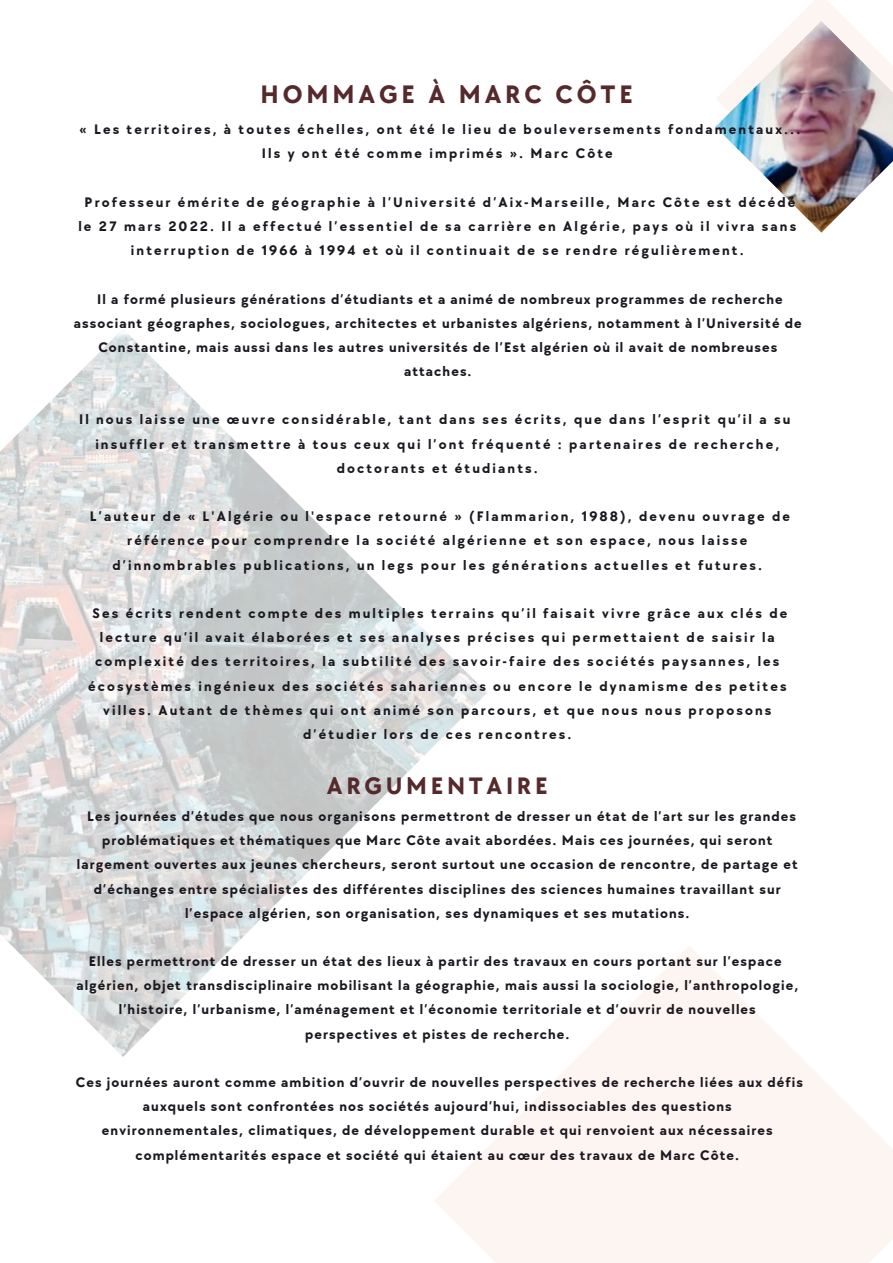
<style>
.page{position:relative;width:893px;height:1263px;background:#fff}
.page>*{position:absolute;margin:0;border:0;box-sizing:border-box;transform-origin:0 0}
.t1{font:700 26.1px "TT Chocolates";letter-spacing:.15em;color:#56292d}
.t2{font:700 24.6px "TT Chocolates";letter-spacing:.15em;color:#56292d}
.t3{font:700 14.25px/24.2px "TT Chocolates";letter-spacing:.075em;color:#1b1820;text-align:center}
.t4{font:700 14.25px/24.2px "TT Chocolates";letter-spacing:.15em;color:#1b1820;text-align:center}
</style>
<div class="page">
<svg style="left:434px;top:946px;width:459px;height:317px;fill:#fcf5f1"></svg>
<img style="left:0;top:331px;width:487px;height:726px">
<svg style="left:794px;top:0;width:53px;height:21px"></svg>
<img style="left:715px;top:21px;width:178px;height:212px">
<p class="t1" style="left:260px;top:80px;width:374px">HOMMAGE À MARC CÔTE</p>
<p class="t4" style="left:79px;top:118px;width:722px">« Les territoires, à toutes échelles, ont été le lieu de bouleversements fondamentaux...<br>Ils y ont été comme imprimés ». Marc Côte</p>
<p class="t4" style="left:78px;top:190px;width:719px">Professeur émérite de géographie à l’Université d’Aix-Marseille, Marc Côte est décédé le 27 mars 2022. Il a effectué l’essentiel de sa carrière en Algérie, pays où il vivra sans interruption de 1966 à 1994 et où il continuait de se rendre régulièrement.</p>
<p class="t3" style="left:74px;top:287px;width:729px">Il a formé plusieurs générations d’étudiants et a animé de nombreux programmes de recherche associant géographes, sociologues, architectes et urbanistes algériens, notamment à l’Université de Constantine, mais aussi dans les autres universités de l’Est algérien où il avait de nombreuses attaches.</p>
<p class="t4" style="left:79px;top:408px;width:713px">Il nous laisse une œuvre considérable, tant dans ses écrits, que dans l’esprit qu’il a su insuffler et transmettre à tous ceux qui l’ont fréquenté : partenaires de recherche, doctorants et étudiants.</p>
<p class="t4" style="left:90px;top:505px;width:701px">L’auteur de « L'Algérie ou l'espace retourné » (Flammarion, 1988), devenu ouvrage de référence pour comprendre la société algérienne et son espace, nous laisse d’innombrables publications, un legs pour les générations actuelles et futures.</p>
<p class="t4" style="left:88px;top:602px;width:701px">Ses écrits rendent compte des multiples terrains qu’il faisait vivre grâce aux clés de lecture qu’il avait élaborées et ses analyses précises qui permettaient de saisir la complexité des territoires, la subtilité des savoir-faire des sociétés paysannes, les écosystèmes ingénieux des sociétés sahariennes ou encore le dynamisme des petites villes. Autant de thèmes qui ont animé son parcours, et que nous nous proposons d’étudier lors de ces rencontres.</p>
<p class="t2" style="left:327px;top:772px;width:222px">ARGUMENTAIRE</p>
<p class="t3" style="left:77px;top:804px;width:722px">Les journées d’études que nous organisons permettront de dresser un état de l’art sur les grandes problématiques et thématiques que Marc Côte avait abordées. Mais ces journées, qui seront largement ouvertes aux jeunes chercheurs, seront surtout une occasion de rencontre, de partage et d’échanges entre spécialistes des différentes disciplines des sciences humaines travaillant sur l’espace algérien, son organisation, ses dynamiques et ses mutations.</p>
<p class="t3" style="left:76px;top:950px;width:723px">Elles permettront de dresser un état des lieux à partir des travaux en cours portant sur l’espace algérien, objet transdisciplinaire mobilisant la géographie, mais aussi la sociologie, l’anthropologie, l’histoire, l’urbanisme, l’aménagement et l’économie territoriale et d’ouvrir de nouvelles perspectives et pistes de recherche.</p>
<p class="t3" style="left:76px;top:1071px;width:728px">Ces journées auront comme ambition d’ouvrir de nouvelles perspectives de recherche liées aux défis auxquels sont confrontées nos sociétés aujourd’hui, indissociables des questions environnementales, climatiques, de développement durable et qui renvoient aux nécessaires complémentarités espace et société qui étaient au cœur des travaux de Marc Côte.</p>
</div>
